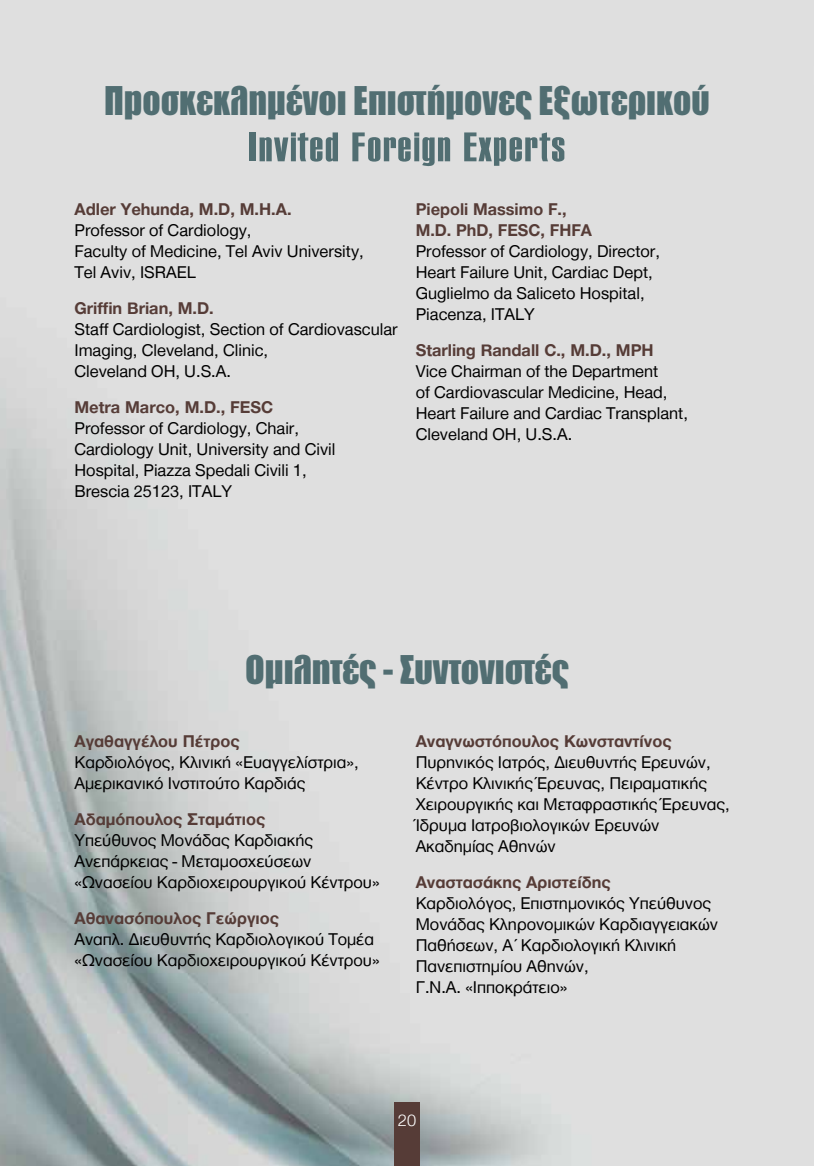
<style>
.page{position:relative;width:814px;height:1166px;background:#fff}
.page>*{position:absolute;margin:0;border:0;box-sizing:border-box;transform-origin:0 0}
.t1{font:900 38.5px "PF Fusion Sans";color:#516e72}
.t2{font:300 38.5px "PF Fusion Sans";color:#516e72;scale:1.5 1}
.t3{font:17.5px/21px "Helvetica Neue Greek";color:#000}
.t4{font:700 17.5px/21px "Helvetica Neue Greek";color:#563c37}
.t5{font:300 17.5px "Helvetica Neue Greek";color:#fff}
</style>
<div class="page">
<img style="left:0;top:0;width:814px;height:1166px">
<div style="left:394px;top:1103px;width:25px;height:63px;background:#563c37"></div>
<h1 class="t1" style="left:104px;top:77px;width:607px">Πpoσκεκλημένοι Επιστήμονες Εξωτερικού</h1>
<h1 class="t2" style="left:248px;top:125px;width:214px">Invited Foreign Experts</h1>
<p class="t4" style="left:74px;top:199px;width:219px">Adler Yehunda, M.D, M.H.A.</p>
<p class="t3" style="left:74px;top:220px;width:291px">Professor of Cardiology,<br>Faculty of Medicine, Tel Aviv University,<br>Tel Aviv, ISRAEL</p>
<p class="t4" style="left:74px;top:298px;width:141px">Griffin Brian, M.D.</p>
<p class="t3" style="left:74px;top:319px;width:325px">Staff Cardiologist, Section of Cardiovascular<br>Imaging, Cleveland, Clinic,<br>Cleveland OH, U.S.A.</p>
<p class="t4" style="left:74px;top:397px;width:200px">Metra Marco, M.D., FESC</p>
<p class="t3" style="left:74px;top:418px;width:262px">Professor of Cardiology, Chair,<br>Cardiology Unit, University and Civil<br>Hospital, Piazza Spedali Civili 1,<br>Brescia 25123, ITALY</p>
<p class="t4" style="left:415px;top:199px;width:178px">Piepoli Massimo F.,<br>M.D. PhD, FESC, FHFA</p>
<p class="t3" style="left:415px;top:241px;width:246px">Professor of Cardiology, Director,<br>Heart Failure Unit, Cardiac Dept,<br>Guglielmo da Saliceto Hospital,<br>Piacenza, ITALY</p>
<p class="t4" style="left:415px;top:340px;width:239px">Starling Randall C., M.D., MPH</p>
<p class="t3" style="left:415px;top:361px;width:274px">Vice Chairman of the Department<br>of Cardiovascular Medicine, Head,<br>Heart Failure and Cardiac Transplant,<br>Cleveland OH, U.S.A.</p>
<h1 class="t1" style="left:245px;top:646px;width:325px">Ομιλητές - Συντονιστές</h1>
<p class="t4" style="left:74px;top:731px;width:167px">Αγαθαγγέλου Πέτρος</p>
<p class="t3" style="left:74px;top:752px;width:285px">Καρδιολόγος, Κλινική «Ευαγγελίστρια»,<br>Αμερικανικό Ινστιτούτο Καρδιάς</p>
<p class="t4" style="left:74px;top:809px;width:192px">Αδαμόπουλος Σταμάτιος</p>
<p class="t3" style="left:74px;top:830px;width:306px">Υπεύθυνος Μονάδας Καρδιακής<br>Ανεπάρκειας - Μεταμοσχεύσεων «Ωνασείου Καρδιοχειρουργικού Κέντρου»</p>
<p class="t4" style="left:74px;top:908px;width:206px">Αθανασόπουλος Γεώργιος</p>
<p class="t3" style="left:74px;top:929px;width:306px">Αναπλ. Διευθυντής Καρδιολογικού Τομέα «Ωνασείου Καρδιοχειρουργικού Κέντρου»</p>
<p class="t4" style="left:415px;top:731px;width:257px">Αναγνωστόπουλος Κωνσταντίνος</p>
<p class="t3" style="left:415px;top:752px;width:315px">Πυρηνικός Ιατρός, Διευθυντής Ερευνών, Κέντρο Κλινικής Έρευνας, Πειραματικής Χειρουργικής και Μεταφραστικής Έρευνας, Ίδρυμα Ιατροβιολογικών Ερευνών Ακαδημίας Αθηνών</p>
<p class="t4" style="left:415px;top:872px;width:197px">Αναστασάκης Αριστείδης</p>
<p class="t3" style="left:415px;top:893px;width:304px">Καρδιολόγος, Επιστημονικός Υπεύθυνος<br>Μονάδας Κληρονομικών Καρδιαγγειακών<br>Παθήσεων, Α΄ Καρδιολογική Κλινική<br>Πανεπιστημίου Αθηνών,<br>Γ.Ν.Α. «Ιπποκράτειο»</p>
<p class="t5" style="left:398px;top:1111px;width:20px">20</p>
</div>
